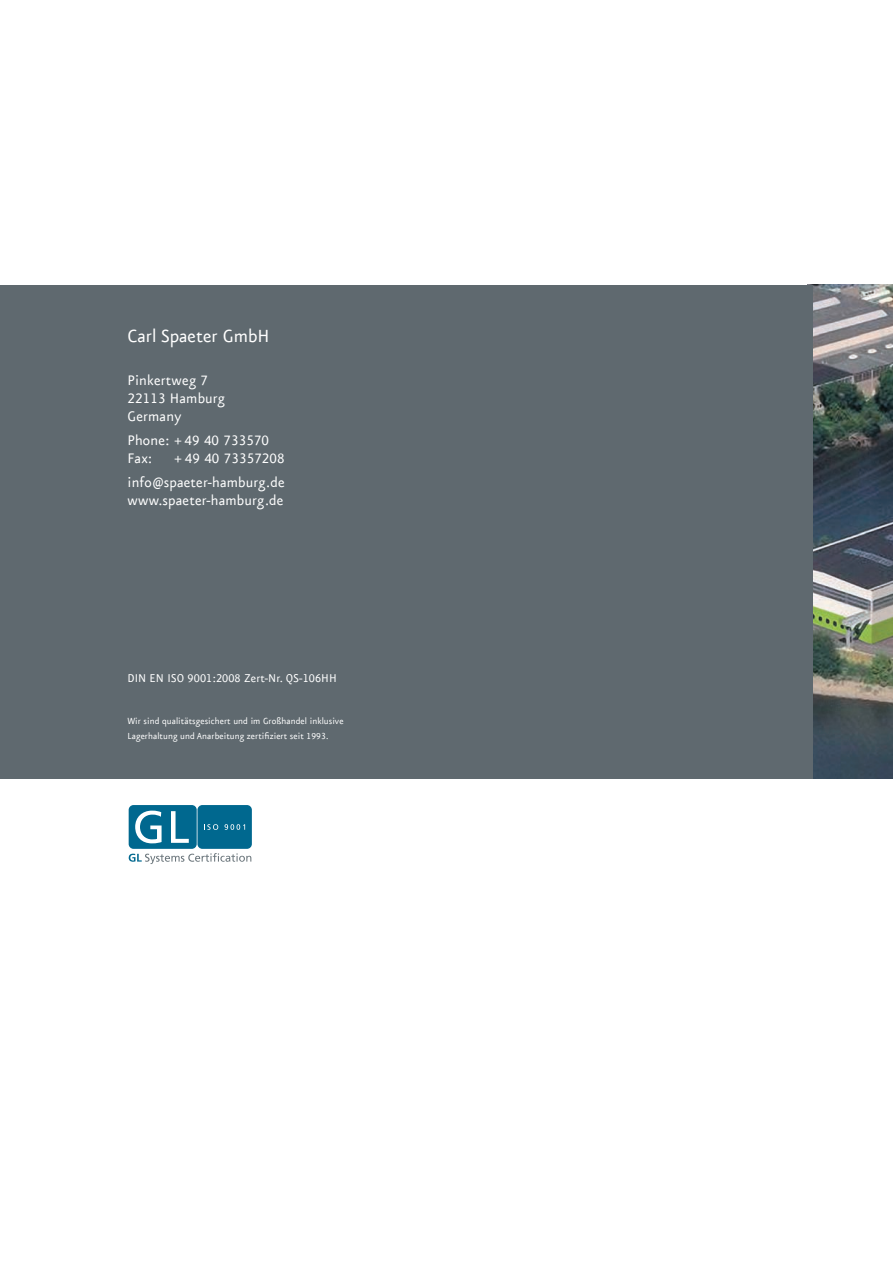
<style>
.page{position:relative;width:893px;height:1263px;background:#fff}
.page>*{position:absolute;margin:0;border:0;box-sizing:border-box;transform-origin:0 0}
.t1{font:21px "CSP Eureka Sans Regular";color:#fff}
.t2{font:16.5px/18px "CSP Eureka Sans Regular";letter-spacing:.01em;color:#fff}
.t3{font:13.5px "CSP Eureka Sans Regular";letter-spacing:.005em;color:#fff}
.t4{font:10.5px/15px "CSP Eureka Sans Regular";letter-spacing:.005em;color:#fff}
</style>
<div class="page">
<img style="left:812px;top:285px;width:81px;height:493px">
<div style="left:0;top:285px;width:812px;height:493px;background:#5f696f"></div>
<div style="left:129px;top:805px;width:68px;height:44px;background:#00688f;border-radius:5px"></div>
<svg style="left:135px;top:810px;width:27px;height:33px"></svg>
<svg style="left:171px;top:811px;width:18px;height:32px"></svg>
<div style="left:197px;top:805px;width:55px;height:44px;background:#00688f;border-radius:5px"></div>
<svg style="left:129px;top:853px;width:122px;height:11px"></svg>
<svg style="left:204px;top:824px;width:14px;height:6px"></svg>
<svg style="left:225px;top:824px;width:20px;height:6px"></svg>
<p class="t1" style="left:128px;top:326px;width:143px">Carl Spaeter GmbH</p>
<p class="t2" style="left:128px;top:372px;width:99px">Pinkertweg 7<br>22113 Hamburg<br>Germany</p>
<p class="t2" style="left:128px;top:432px;width:143px">Phone: + 49 40 733570<br>Fax:</p>
<p class="t2" style="left:128px;top:447px;width:159px;line-height:24px;text-align:right">+ 49 40 73357208 info@spaeter-hamburg.de</p>
<p class="t2" style="left:128px;top:492px;width:157px">www.spaeter-hamburg.de</p>
<p class="t3" style="left:128px;top:672px;width:211px">DIN EN ISO 9001:2008 Zert-Nr. QS-106HH</p>
<p class="t4" style="left:128px;top:714px;width:218px">Wir sind qualitätsgesichert und im Großhandel inklusive<br>Lagerhaltung und Anarbeitung zertifiziert seit 1993.</p>
</div>
